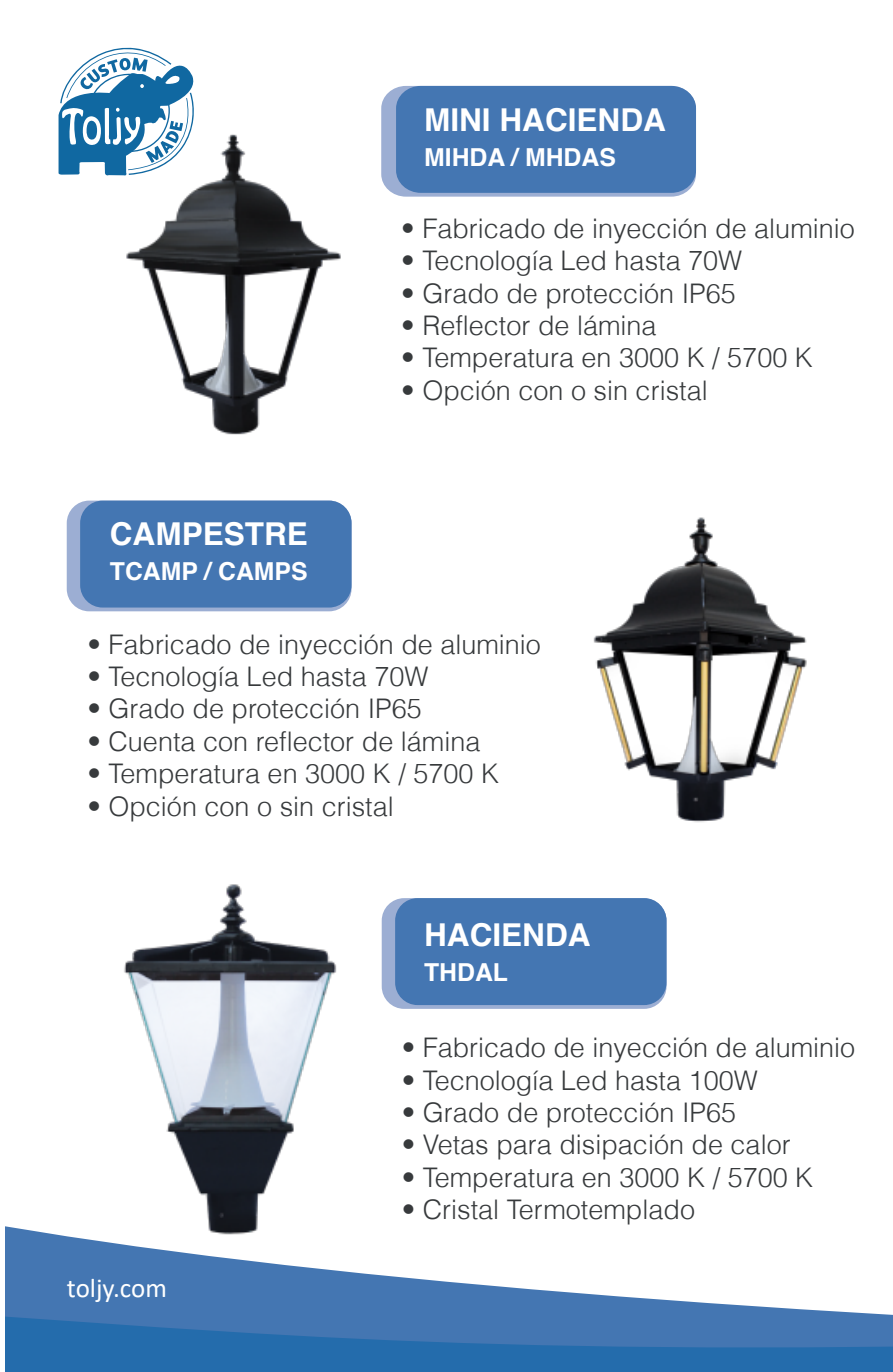
<style>
.page{position:relative;width:893px;height:1372px;background:#fff}
.page>*{position:absolute;margin:0;border:0;box-sizing:border-box;transform-origin:0 0}
.t1{font:700 31.5px "Helvetica";color:#fff}
.t2{font:300 27px "Helvetica";color:#373a3c}
.t3{font:27px "Calibri";color:#fff}
.t4{font:700 24.75px "Helvetica";color:#fff}
</style>
<div class="page">
<div style="left:381px;top:898px;width:285px;height:110px;background:#9caed3;border-radius:22px"></div>
<div style="left:395px;top:898px;width:271px;height:107px;background:#4476b2;border-radius:22px"></div>
<div style="left:67px;top:500px;width:284px;height:111px;background:#9caed3;border-radius:22px"></div>
<div style="left:80px;top:500px;width:271px;height:107px;background:#4476b2;border-radius:22px"></div>
<div style="left:381px;top:86px;width:314px;height:111px;background:#9caed3;border-radius:24px"></div>
<div style="left:396px;top:86px;width:299px;height:107px;background:#4476b2;border-radius:24px"></div>
<svg style="left:6px;top:1226px;width:871px;height:88px"></svg>
<svg style="left:6px;top:1314px;width:886px;height:57px;background:#3170ae"></svg>
<img style="left:126px;top:134px;width:215px;height:301px">
<img style="left:593px;top:517px;width:214px;height:306px">
<img style="left:117px;top:884px;width:226px;height:360px">
<svg style="left:58px;top:47px;width:140px;height:129px"></svg>
<p class="t1" style="left:424px;top:95px;width:243px">MINI HACIENDA</p>
<p class="t4" style="left:424px;top:138px;width:193px">MIHDA / MHDAS</p>
<p class="t1" style="left:110px;top:509px;width:199px">CAMPESTRE</p>
<p class="t4" style="left:110px;top:551px;width:199px">TCAMP / CAMPS</p>
<p class="t2" style="left:401px;top:211px;width:455px">• Fabricado de inyección de aluminio</p>
<p class="t2" style="left:401px;top:244px;width:342px">• Tecnología Led hasta 70W</p>
<p class="t2" style="left:401px;top:276px;width:336px">• Grado de protección IP65</p>
<p class="t2" style="left:401px;top:308px;width:257px">• Reflector de lámina</p>
<p class="t2" style="left:401px;top:341px;width:413px">• Temperatura en 3000 K / 5700 K</p>
<p class="t2" style="left:401px;top:373px;width:308px">• Opción con o sin cristal</p>
<p class="t2" style="left:87px;top:627px;width:455px">• Fabricado de inyección de aluminio</p>
<p class="t2" style="left:87px;top:659px;width:342px">• Tecnología Led hasta 70W</p>
<p class="t2" style="left:87px;top:692px;width:336px">• Grado de protección IP65</p>
<p class="t2" style="left:87px;top:724px;width:394px">• Cuenta con reflector de lámina</p>
<p class="t2" style="left:87px;top:756px;width:413px">• Temperatura en 3000 K / 5700 K</p>
<p class="t2" style="left:87px;top:789px;width:308px">• Opción con o sin cristal</p>
<p class="t1" style="left:424px;top:909px;width:168px">HACIENDA</p>
<p class="t4" style="left:424px;top:951px;width:85px">THDAL</p>
<p class="t3" style="left:67px;top:1269px;width:101px">toljy.com</p>
<p class="t2" style="left:401px;top:1030px;width:455px">• Fabricado de inyección de aluminio</p>
<p class="t2" style="left:401px;top:1063px;width:357px">• Tecnología Led hasta 100W</p>
<p class="t2" style="left:401px;top:1095px;width:336px">• Grado de protección IP65</p>
<p class="t2" style="left:401px;top:1127px;width:390px">• Vetas para disipación de calor</p>
<p class="t2" style="left:401px;top:1160px;width:413px">• Temperatura en 3000 K / 5700 K</p>
<p class="t2" style="left:401px;top:1192px;width:295px">• Cristal Termotemplado</p>
</div>
